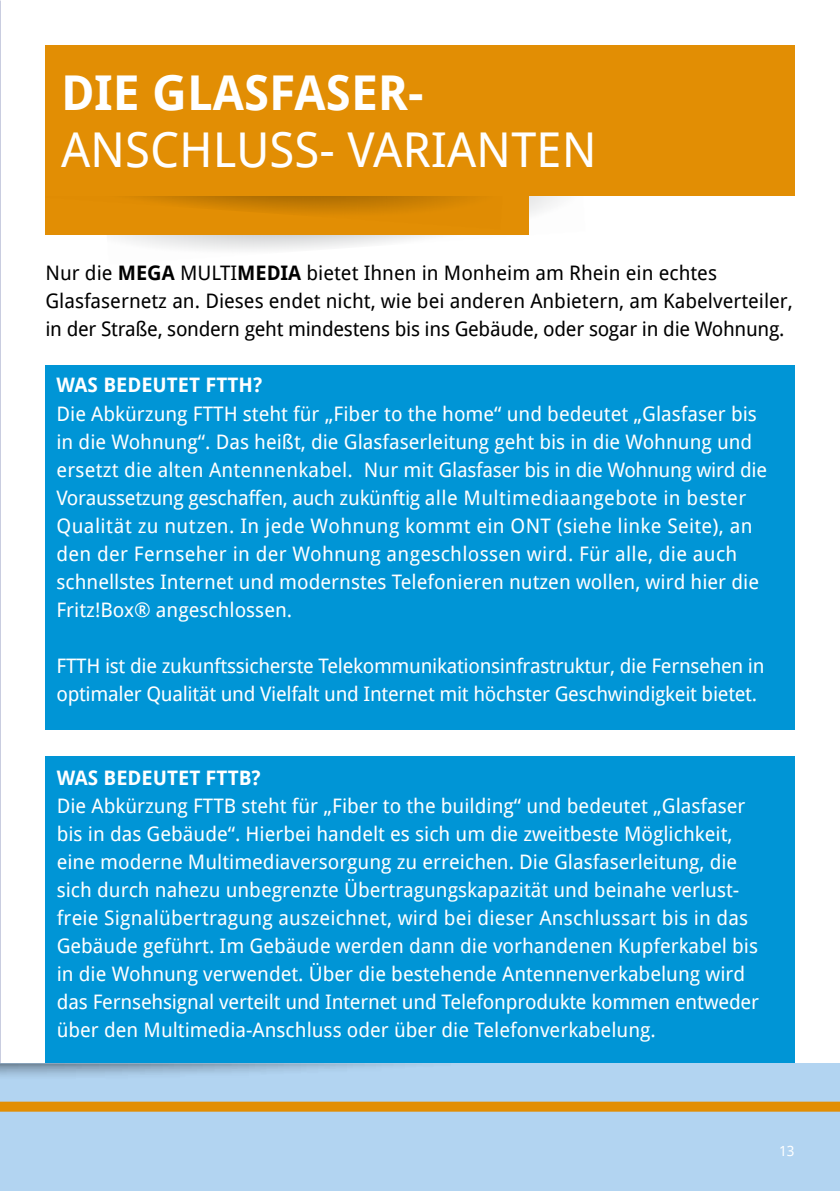
<style>
.page{position:relative;width:840px;height:1191px;background:#fff}
.page>*{position:absolute;margin:0;border:0;box-sizing:border-box;transform-origin:0 0}
.t1{font:48px "Droid Sans";color:#fff}
.t2{font:700 48px "Droid Sans";color:#fff}
.t3{font:20px/28px "Droid Sans";color:#fff}
.t4{font:20px/28px "Droid Sans";color:#000}
.t5{font:700 20px "Droid Sans";color:#fff}
.t6{font:14px "Droid Sans";color:#fff}
.s1{font-weight:700}
</style>
<div class="page">
<svg style="left:0;top:0;width:1px;height:1063px"></svg>
<div style="left:46px;top:756px;width:748px;height:313px;background:#0095d6"></div>
<img style="left:104px;top:196px;width:456px;height:54px">
<svg style="left:45px;top:186px;width:483px;height:48px;background:#db8903"></svg>
<div style="left:45px;top:45px;width:749px;height:151px;background:#e28e04"></div>
<div style="left:0;top:1063px;width:839px;height:128px;background:#b2d4f1"></div>
<div style="left:0;top:1063px;width:779px;height:18px;background:#000;opacity:.87"></div>
<div style="left:0;top:1101px;width:839px;height:10px;background:#e28e04"></div>
<div style="left:45px;top:365px;width:749px;height:364px;background:#0095d6"></div>
<h1 class="t2" style="left:61px;top:59px;width:364px">DIE GLASFASER-</h1>
<h1 class="t1" style="left:61px;top:116px;width:537px">ANSCHLUSS- VARIANTEN</h1>
<p class="t4" style="left:45px;top:259px;width:748px">Nur die <span class="s1">MEGA</span> MULTI<span class="s1">MEDIA</span> bietet Ihnen in Monheim am Rhein ein echtes<br>Glasfasernetz an. Dieses endet nicht, wie bei anderen Anbietern, am Kabelverteiler, in der Straße, sondern geht mindestens bis ins Gebäude, oder sogar in die Wohnung.</p>
<p class="t5" style="left:56px;top:371px;width:207px">WAS BEDEUTET FTTH?</p>
<p class="t3" style="left:56px;top:399px;width:711px">Die Abkürzung FTTH steht für „Fiber to the home“ und bedeutet „Glasfaser bis in die Wohnung“. Das heißt, die Glasfaserleitung geht bis in die Wohnung und ersetzt die alten Antennenkabel. Nur mit Glasfaser bis in die Wohnung wird die Voraussetzung geschaffen, auch zukünftig alle Multimediaangebote in bester Qualität zu nutzen. In jede Wohnung kommt ein ONT (siehe linke Seite), an den der Fernseher in der Wohnung angeschlossen wird. Für alle, die auch schnellstes Internet und modernstes Telefonieren nutzen wollen, wird hier die Fritz!Box® angeschlossen.</p>
<p class="t3" style="left:56px;top:651px;width:709px">FTTH ist die zukunftssicherste Telekommunikationsinfrastruktur, die Fernsehen in optimaler Qualität und Vielfalt und Internet mit höchster Geschwindigkeit bietet.</p>
<p class="t5" style="left:57px;top:763px;width:205px">WAS BEDEUTET FTTB?</p>
<p class="t3" style="left:57px;top:791px;width:703px">Die Abkürzung FTTB steht für „Fiber to the building“ und bedeutet „Glasfaser bis in das Gebäude“. Hierbei handelt es sich um die zweitbeste Möglichkeit, eine moderne Multimediaversorgung zu erreichen. Die Glasfaserleitung, die sich durch nahezu unbegrenzte Übertragungskapazität und beinahe verlust&shy;freie Signalübertragung auszeichnet, wird bei dieser Anschlussart bis in das Gebäude geführt. Im Gebäude werden dann die vorhandenen Kupferkabel bis in die Wohnung verwendet. Über die bestehende Antennenverkabelung wird das Fernsehsignal verteilt und Internet und Telefonprodukte kommen entweder über den Multimedia-Anschluss oder über die Telefonverkabelung.</p>
<p class="t6" style="left:778px;top:1141px;width:17px">13</p>
</div>
